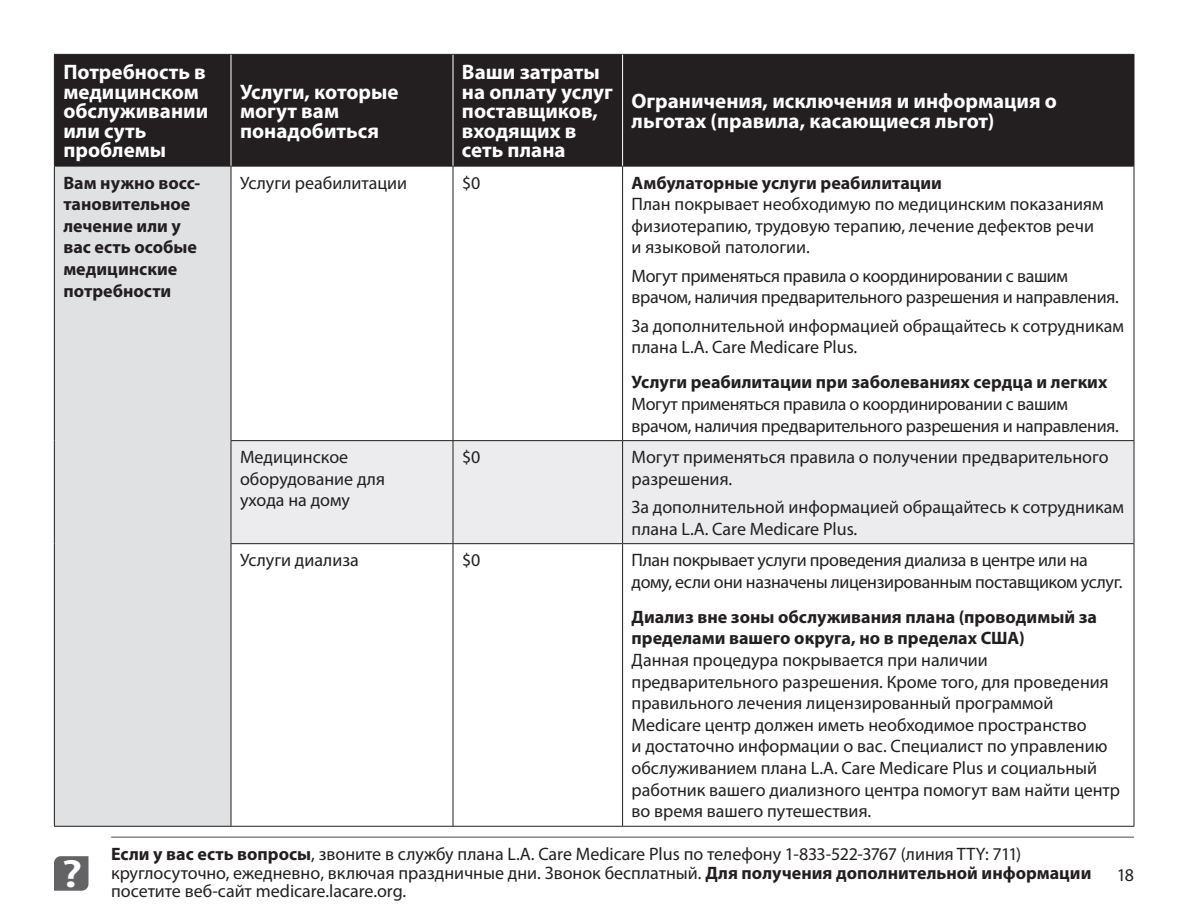
<style>
.page{position:relative;width:1188px;height:918px;background:#fff}
.page>*{position:absolute;margin:0;border:0;box-sizing:border-box;transform-origin:0 0}
.t1{font:600 39.45px "Myriad Pro";color:#fff;scale:1.25 1}
.t2{font:700 21px/19.5px "Myriad Pro";color:#fff}
.t3{font:18px/21.6px "Myriad Pro";color:#231f20}
.t4{font:18px/21.6px "Myriad Pro";letter-spacing:-.02em;color:#231f20}
.t5{font:700 18px/21.6px "Myriad Pro";color:#231f20}
.s1{font-weight:700}
</style>
<div class="page">
<svg style="left:54px;top:856px;width:34px;height:35px"></svg>
<hr style="left:111px;top:837px;width:1023px;height:1px;background:#524a47">
<div style="left:55px;top:55px;width:1079px;height:111px;background:#231f20"></div>
<div style="left:54px;top:166px;width:177px;height:660px;background:#e0e1e3"></div>
<div style="left:232px;top:441px;width:902px;height:102px;background:#ececee"></div>
<hr style="left:54px;top:54px;width:177px;height:1px;background:#231f20">
<hr style="left:54px;top:55px;width:1px;height:111px;background:#231f20">
<hr style="left:231px;top:54px;width:222px;height:1px;background:#231f20">
<hr style="left:453px;top:54px;width:170px;height:1px;background:#231f20">
<hr style="left:623px;top:54px;width:511px;height:1px;background:#231f20">
<hr style="left:1134px;top:55px;width:1px;height:111px;background:#231f20">
<hr style="left:54px;top:166px;width:177px;height:1px;background:#231f20">
<hr style="left:231px;top:166px;width:222px;height:1px;background:#231f20">
<hr style="left:453px;top:166px;width:170px;height:1px;background:#231f20">
<hr style="left:623px;top:166px;width:511px;height:1px;background:#231f20">
<hr style="left:54px;top:166px;width:1px;height:275px;background:#231f20">
<hr style="left:54px;top:441px;width:1px;height:103px;background:#231f20">
<hr style="left:54px;top:544px;width:1px;height:282px;background:#231f20">
<hr style="left:231px;top:166px;width:1px;height:274px;background:#231f20">
<hr style="left:453px;top:166px;width:1px;height:274px;background:#231f20">
<hr style="left:622px;top:166px;width:1px;height:274px;background:#231f20">
<hr style="left:1134px;top:166px;width:1px;height:274px;background:#231f20">
<hr style="left:231px;top:440px;width:222px;height:1px;background:#231f20">
<hr style="left:231px;top:441px;width:1px;height:102px;background:#231f20">
<hr style="left:453px;top:440px;width:170px;height:1px;background:#231f20">
<hr style="left:453px;top:441px;width:1px;height:102px;background:#231f20">
<hr style="left:623px;top:440px;width:511px;height:1px;background:#231f20">
<hr style="left:622px;top:441px;width:1px;height:102px;background:#231f20">
<hr style="left:1134px;top:441px;width:1px;height:102px;background:#231f20">
<hr style="left:231px;top:543px;width:222px;height:1px;background:#231f20">
<hr style="left:231px;top:544px;width:1px;height:282px;background:#231f20">
<hr style="left:453px;top:543px;width:170px;height:1px;background:#231f20">
<hr style="left:453px;top:544px;width:1px;height:282px;background:#231f20">
<hr style="left:623px;top:543px;width:511px;height:1px;background:#231f20">
<hr style="left:622px;top:544px;width:1px;height:282px;background:#231f20">
<hr style="left:1134px;top:544px;width:1px;height:282px;background:#231f20">
<hr style="left:54px;top:826px;width:177px;height:1px;background:#231f20">
<hr style="left:231px;top:826px;width:222px;height:1px;background:#231f20">
<hr style="left:453px;top:826px;width:170px;height:1px;background:#231f20">
<hr style="left:623px;top:826px;width:511px;height:1px;background:#231f20">
<hr style="left:231px;top:55px;width:1px;height:111px;background:#fff">
<hr style="left:453px;top:55px;width:1px;height:111px;background:#fff">
<hr style="left:622px;top:55px;width:1px;height:111px;background:#fff">
<p class="t2" style="left:63px;top:62px;width:146px">Потребность в медицинском обслуживании или суть проблемы</p>
<p class="t2" style="left:240px;top:81px;width:160px">Услуги, которые могут вам понадобиться</p>
<p class="t2" style="left:462px;top:62px;width:153px">Ваши затраты на оплату услуг поставщиков, входящих в сеть плана</p>
<p class="t2" style="left:632px;top:91px;width:427px">Ограничения, исключения и информация о льготах (правила, касающиеся льгот)</p>
<p class="t5" style="left:63px;top:171px;width:139px">Вам нужно восс&shy;тановительное лечение или у вас есть особые медицинские потребности</p>
<p class="t3" style="left:240px;top:172px;width:169px">Услуги реабилитации</p>
<p class="t3" style="left:462px;top:172px;width:20px">$0</p>
<p class="t3" style="left:632px;top:172px;width:474px"><span class="s1">Амбулаторные услуги реабилитации<br></span>План покрывает необходимую по медицинским показаниям физиотерапию, трудовую терапию, лечение дефектов речи и языковой патологии.</p>
<p class="t4" style="left:632px;top:265px;width:489px">Могут применяться правила о координировании с вашим врачом, наличия предварительного разрешения и направления.</p>
<p class="t3" style="left:632px;top:315px;width:494px">За дополнительной информацией обращайтесь к сотрудникам плана L.A. Care Medicare Plus.</p>
<p class="t4" style="left:632px;top:371px;width:489px"><span class="s1">Услуги реабилитации при заболеваниях сердца и легких<br></span>Могут применяться правила о координировании с вашим врачом, наличия предварительного разрешения и направления.</p>
<p class="t3" style="left:240px;top:446px;width:146px">Медицинское оборудование для ухода на дому</p>
<p class="t3" style="left:462px;top:446px;width:20px">$0</p>
<p class="t3" style="left:632px;top:446px;width:479px">Могут применяться правила о получении предварительного разрешения.</p>
<p class="t3" style="left:632px;top:496px;width:494px">За дополнительной информацией обращайтесь к сотрудникам плана L.A. Care Medicare Plus.</p>
<h1 class="t1" style="left:62px;top:849px;width:18px">?</h1>
<p class="t3" style="left:240px;top:549px;width:120px">Услуги диализа</p>
<p class="t3" style="left:462px;top:549px;width:20px">$0</p>
<p class="t4" style="left:632px;top:549px;width:493px">План покрывает услуги проведения диализа в центре или на дому, если они назначены лицензированным поставщиком услуг.</p>
<p class="t3" style="left:632px;top:606px;width:490px"><span class="s1">Диализ вне зоны обслуживания плана (проводимый за пределами вашего округа, но в пределах США)<br></span>Данная процедура покрывается при наличии предварительного разрешения. Кроме того, для проведения правильного лечения лицензированный программой Medicare центр должен иметь необходимое пространство<br>и достаточно информации о вас. Специалист по управлению обслуживанием плана L.A. Care Medicare Plus и социальный работник вашего диализного центра помогут вам найти центр во время вашего путешествия.</p>
<p class="t3" style="left:111px;top:844px;width:982px;line-height:18.8px"><span class="s1">Если у вас есть вопросы</span>, звоните в службу плана L.A. Care Medicare Plus по телефону 1-833-522-3767 (линия TTY: 711) круглосуточно, ежедневно, включая праздничные дни. Звонок бесплатный. <span class="s1">Для получения дополнительной информации </span>посетите веб-сайт medicare.lacare.org.</p>
<p class="t3" style="left:1117px;top:864px;width:19px">18</p>
</div>
